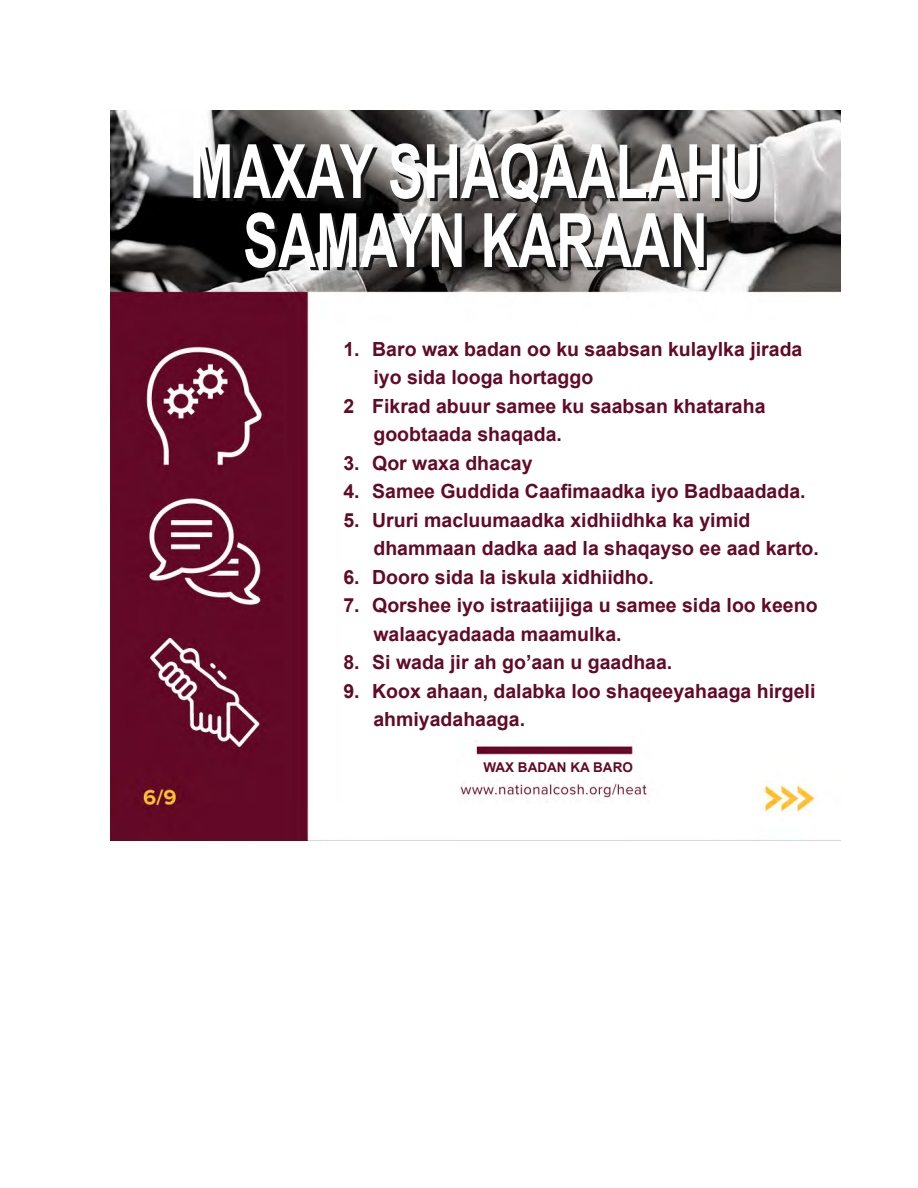
<style>
.page{position:relative;width:918px;height:1188px;background:#fff}
.page>*{position:absolute;margin:0;border:0;box-sizing:border-box;transform-origin:0 0}
.t1{font:700 75px/69px "Arial";color:#fff;text-align:center;scale:.7 1}
.t2{font:700 19.5px/28.5px "Arial";color:#620a27}
.t3{font:700 13.5px "Arial";color:#620a27}
</style>
<div class="page">
<img style="left:110px;top:110px;width:730px;height:730px">
<h1 class="t1" style="left:190px;top:138px;width:818px">MAXAY SHAQAALAHU<br>SAMAYN KARAAN</h1>
<p class="t2" style="left:343px;top:335px;width:460px">1. Baro wax badan oo ku saabsan kulaylka jirada</p>
<p class="t2" style="left:373px;top:363px;width:221px">iyo sida looga hortaggo</p>
<p class="t2" style="left:343px;top:392px;width:424px">2 Fikrad abuur samee ku saabsan khataraha</p>
<p class="t2" style="left:373px;top:420px;width:190px">goobtaada shaqada.</p>
<p class="t2" style="left:343px;top:449px;width:191px">3. Qor waxa dhacay</p>
<p class="t2" style="left:343px;top:477px;width:464px">4. Samee Guddida Caafimaadka iyo Badbaadada.</p>
<p class="t2" style="left:373px;top:506px;width:447px;text-indent:-30px">5. Ururi macluumaadka xidhiidhka ka yimid dhammaan dadka aad la shaqayso ee aad karto.</p>
<p class="t2" style="left:343px;top:563px;width:312px">6. Dooro sida la iskula xidhiidho.</p>
<p class="t2" style="left:373px;top:591px;width:446px;text-indent:-30px">7. Qorshee iyo istraatiijiga u samee sida loo keeno walaacyadaada maamulka.</p>
<p class="t2" style="left:343px;top:648px;width:330px">8. Si wada jir ah go’aan u gaadhaa.</p>
<p class="t2" style="left:373px;top:677px;width:443px;text-indent:-30px">9. Koox ahaan, dalabka loo shaqeeyahaaga hirgeli ahmiyadahaaga.</p>
<p class="t3" style="left:483px;top:757px;width:151px">WAX BADAN KA BARO</p>
</div>
